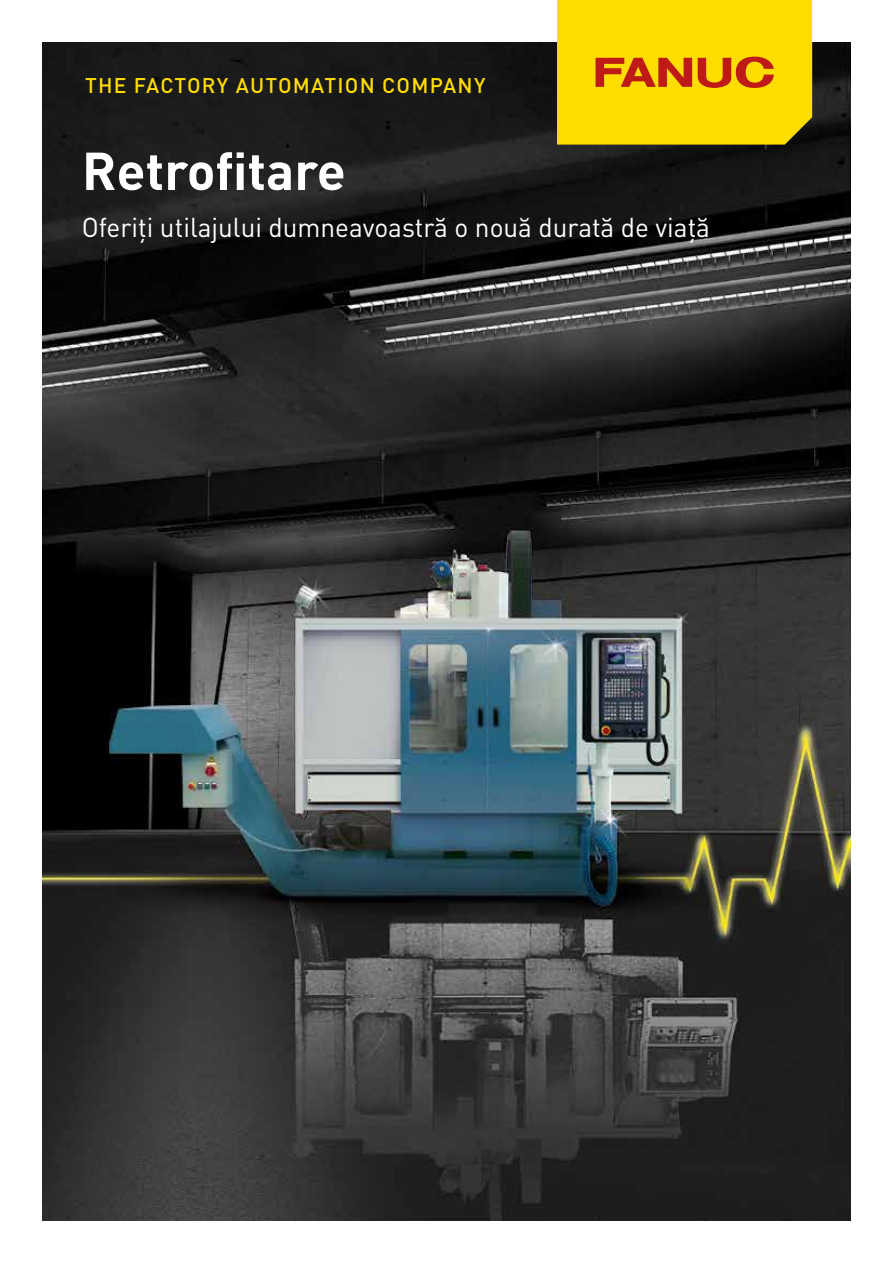
<style>
.page{position:relative;width:893px;height:1263px;background:#fff}
.page>*{position:absolute;margin:0;border:0;box-sizing:border-box;transform-origin:0 0}
.t1{font:700 52.5px "DIN Pro";color:#fff}
.t2{font:27px "DIN Pro";color:#fff}
.t3{font:500 21px "DIN Pro";letter-spacing:.06em;color:#fd0}
</style>
<div class="page">
<img style="left:43px;top:43px;width:807px;height:1177px">
<svg style="left:557px;top:0;width:255px;height:145px;background:#f7cb01"></svg>
<p class="t3" style="left:85px;top:71px;width:402px">THE FACTORY AUTOMATION COMPANY</p>
<h1 class="t1" style="left:82px;top:135px;width:265px">Retrofitare</h1>
<p class="t2" style="left:82px;top:209px;width:630px">Oferiți utilajului dumneavoastră o nouă durată de viață</p>
</div>
